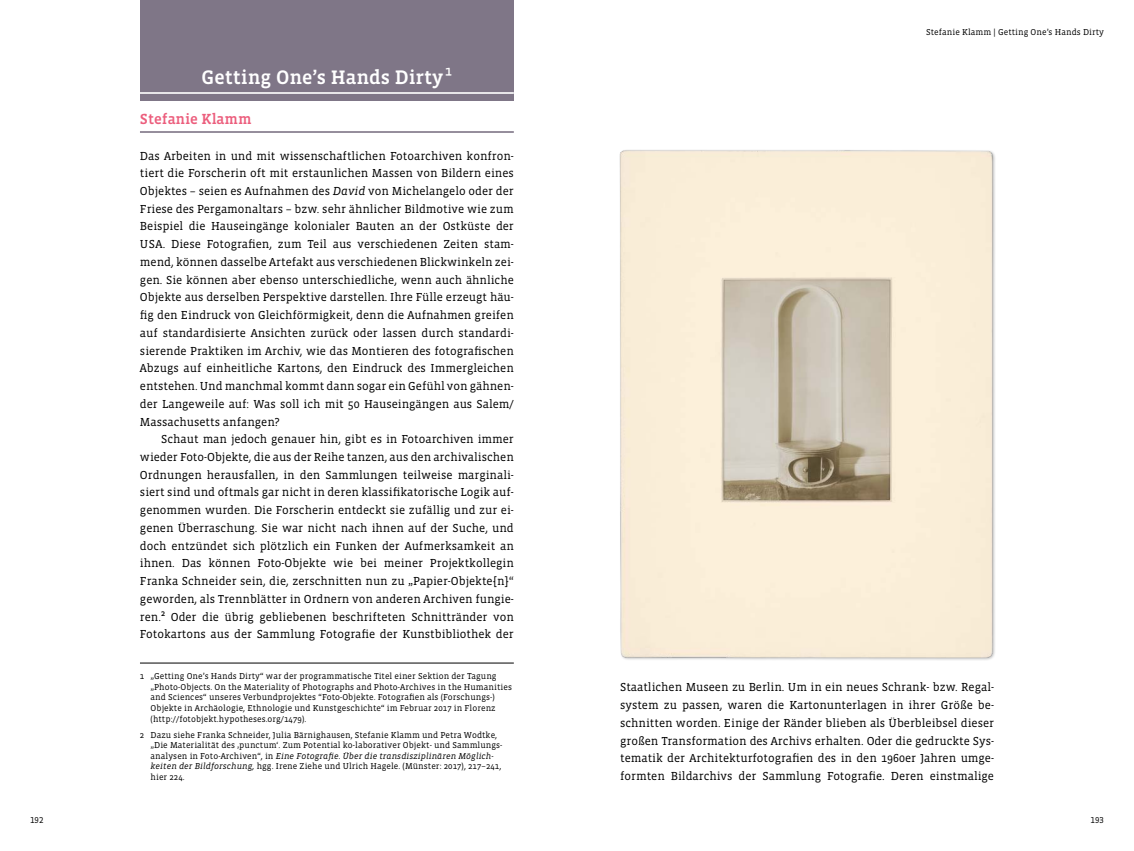
<style>
.page{position:relative;width:1134px;height:851px;background:#fff}
.page>*{position:absolute;margin:0;border:0;box-sizing:border-box;transform-origin:0 0}
.t1{font:500 20px "Vista Slab OT";color:#fff}
.t2{font:500 15px "Vista Slab OT";color:#ec5e7d}
.t3{font:11.88px/17.8px "Vista Slab OT";color:#000;text-align:justify}
.t4{font:8.75px/10.6px "Vista Slab OT";letter-spacing:.01em;color:#000}
.s1{font-weight:400}
.s2{font-style:italic}
.s3{font-style:inherit}
</style>
<div class="page">
<img style="left:619px;top:150px;width:376px;height:510px">
<div style="left:140px;top:0;width:374px;height:100px;background:#7f7687"></div>
<hr style="left:140px;top:92px;width:374px;height:2px;background:#fff">
<hr style="left:140px;top:131px;width:374px;height:2px;background:#7f7687">
<hr style="left:140px;top:662px;width:374px;height:1px;background:#000">
<h1 class="t1" style="left:202px;top:67px;width:252px">Getting One’s Hands Dirty<span class="s1">1</span></h1>
<p class="t2" style="left:140px;top:111px;width:113px">Stefanie Klamm</p>
<p class="t3" style="left:140px;top:147px;width:375px">Das Arbeiten in und mit wissenschaftlichen Fotoarchiven konfron&shy;tiert die Forscherin oft mit erstaunlichen Massen von Bildern eines Objektes – seien es Aufnahmen des <span class="s2">David</span> von Michelangelo oder der Friese des Pergamonaltars – bzw. sehr ähnlicher Bildmotive wie zum Beispiel die Hauseingänge kolonialer Bauten an der Ostküste der USA. Diese Fotografien, zum Teil aus verschiedenen Zeiten stam&shy;mend, können dasselbe Artefakt aus verschiedenen Blickwinkeln zei&shy;gen. Sie können aber ebenso unterschiedliche, wenn auch ähnliche Objekte aus derselben Perspektive darstellen. Ihre Fülle erzeugt häu&shy;fig den Eindruck von Gleichförmigkeit, denn die Aufnahmen greifen auf standardisierte Ansichten zurück oder lassen durch standardi&shy;sierende Praktiken im Archiv, wie das Montieren des fotografischen Abzugs auf einheitliche Kartons, den Eindruck des Immergleichen entstehen. Und manchmal kommt dann sogar ein Gefühl von gähnen&shy;der Langeweile auf: Was soll ich mit 50 Hauseingängen aus Salem/ Massachusetts anfangen?</p>
<p class="t3" style="left:140px;top:430px;width:375px;text-indent:21px">Schaut man jedoch genauer hin, gibt es in Fotoarchiven immer wieder Foto-Objekte, die aus der Reihe tanzen, aus den archivalischen Ordnungen herausfallen, in den Sammlungen teilweise marginali&shy;siert sind und oftmals gar nicht in deren klassifikatorische Logik auf&shy;genommen wurden. Die Forscherin entdeckt sie zufällig und zur ei&shy;genen Überraschung. Sie war nicht nach ihnen auf der Suche, und doch entzündet sich plötzlich ein Funken der Aufmerksamkeit an ihnen. Das können Foto-Objekte wie bei meiner Projektkollegin Franka Schneider sein, die, zerschnitten nun zu „Papier-Objekte[n]“ geworden, als Trennblätter in Ordnern von anderen Archiven fungie&shy;ren.<span class="s3">2</span> Oder die übrig gebliebenen beschrifteten Schnittränder von Fotokartons aus der Sammlung Fotografie der Kunstbibliothek der</p>
<p class="t4" style="left:151px;top:670px;width:363px;text-indent:-11px">1 „Getting One’s Hands Dirty“ war der programmatische Titel einer Sektion der Tagung „Photo-Objects. On the Materiality of Photographs and Photo-Archives in the Humanities and Sciences“ unseres Verbundprojektes “Foto-Objekte. Fotografien als (Forschungs-)<br>Objekte in Archäologie, Ethnologie und Kunstgeschichte“ im Februar 2017 in Florenz (http://fotobjekt.hypotheses.org/1479).</p>
<p class="t4" style="left:151px;top:729px;width:353px;text-indent:-11px">2 Dazu siehe Franka Schneider, Julia Bärnighausen, Stefanie Klamm und Petra Wodtke, „Die Materialität des ‚punctum‘. Zum Potential ko-laborativer Objekt- und Sammlungs&shy;analysen in Foto-Archiven“, in <span class="s2">Eine Fotografie. Über die transdisziplinären Möglich&shy;keiten der Bildforschung,</span> hgg. Irene Ziehe und Ulrich Hagele. (Münster: 2017), 217–241, hier 224.</p>
<p class="t4" style="left:926px;top:27px;width:179px">Stefanie Klamm | Getting One’s Hands Dirty</p>
<p class="t3" style="left:620px;top:678px;width:375px">Staatlichen Museen zu Berlin. Um in ein neues Schrank- bzw. Regal&shy;system zu passen, waren die Kartonunterlagen in ihrer Größe be&shy;schnitten worden. Einige der Ränder blieben als Überbleibsel dieser großen Transformation des Archivs erhalten. Oder die gedruckte Sys&shy;tematik der Architekturfotografien des in den 1960er Jahren umge&shy;formten Bildarchivs der Sammlung Fotografie. Deren einstmalige</p>
<p class="t4" style="left:30px;top:814px;width:15px">192</p>
<p class="t4" style="left:1090px;top:814px;width:15px">193</p>
</div>
